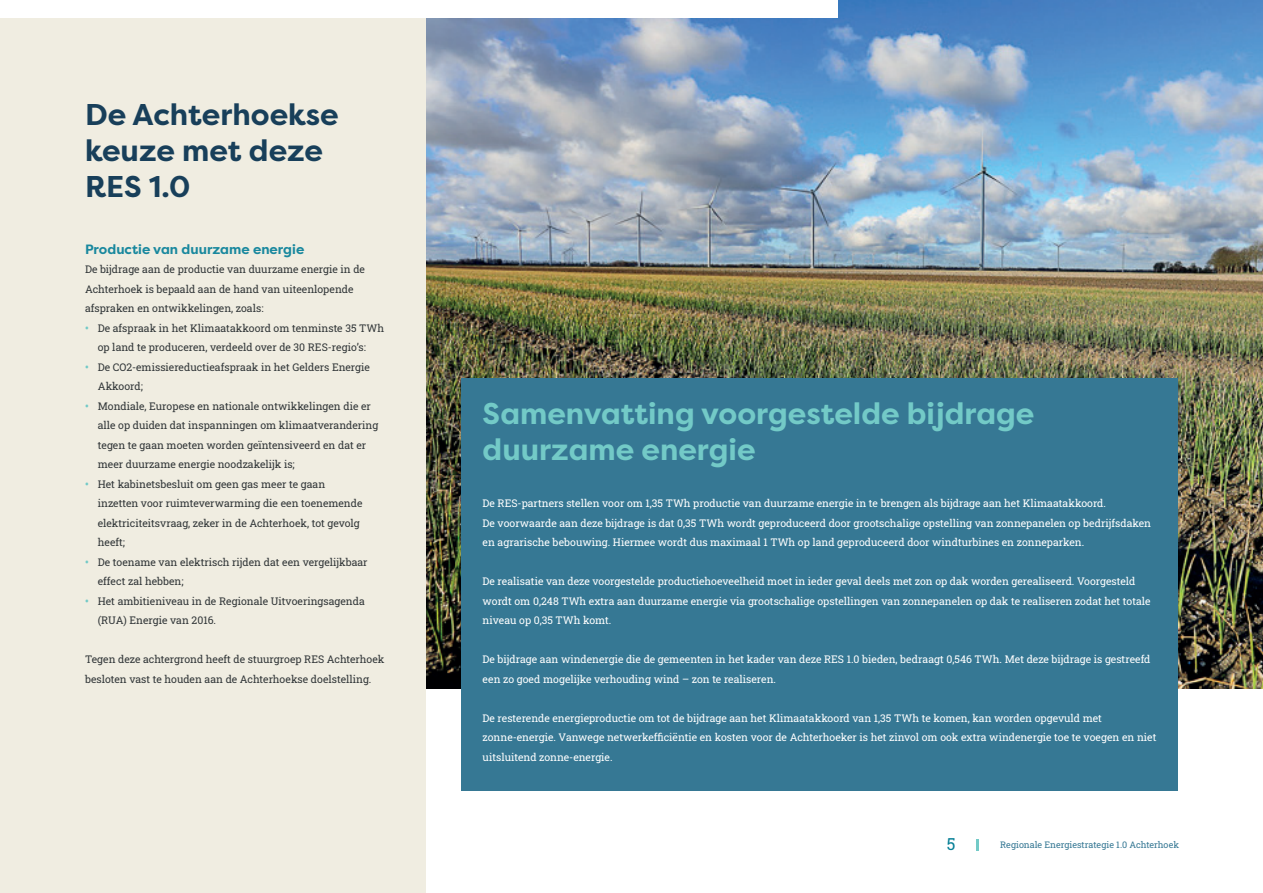
<style>
.page{position:relative;width:1263px;height:893px;background:#fff}
.page>*{position:absolute;margin:0;border:0;box-sizing:border-box;transform-origin:0 0}
.t1{font:700 30px/36px "Filson Pro";color:#73cac7}
.t2{font:700 30px/36px "Filson Pro";color:#183f5a}
.t3{font:16.5px "Roboto Slab";color:#067f96}
.t4{font:700 13.5px "Filson Pro";color:#19889e}
.t5{font:10.5px/19.5px "Roboto Slab";color:#fff}
.t6{font:10.5px/19.5px "Roboto Slab";color:#313638}
.t7{font:9px "Roboto Slab";color:#367894}
.s1{color:#73cac7}
</style>
<div class="page">
<img style="left:425px;top:0;width:838px;height:689px">
<div style="left:0;top:0;width:425px;height:893px;background:#f0ede1"></div>
<div style="left:461px;top:378px;width:717px;height:413px;background:#367894"></div>
<div style="left:0;top:0;width:838px;height:17px;background:#fff"></div>
<svg style="left:977px;top:839px;width:2px;height:11px"></svg>
<h1 class="t2" style="left:85px;top:97px;width:255px">De Achterhoekse keuze met deze<br>RES 1.0</h1>
<p class="t4" style="left:85px;top:240px;width:221px">Productie van duurzame energie</p>
<p class="t6" style="left:85px;top:259px;width:281px">De bijdrage aan de productie van duurzame energie in de<br>Achterhoek is bepaald aan de hand van uiteenlopende afspraken en ontwikkelingen, zoals:</p>
<p class="t6" style="left:85px;top:318px;width:301px;text-align:center"><span class="s1">•</span> De afspraak in het Klimaatakkoord om tenminste 35 TWh op land te produceren, verdeeld over de 30 RES-regio’s:</p>
<p class="t6" style="left:98px;top:357px;width:274px;text-indent:-13px"><span class="s1">•</span> De CO2-emissiereductieafspraak in het Gelders Energie<br>Akkoord;</p>
<p class="t6" style="left:98px;top:396px;width:282px;text-indent:-13px"><span class="s1">•</span> Mondiale, Europese en nationale ontwikkelingen die er alle op duiden dat inspanningen om klimaatverandering tegen te gaan moeten worden geïntensiveerd en dat er meer duurzame energie noodzakelijk is;</p>
<p class="t6" style="left:98px;top:474px;width:266px;text-indent:-13px"><span class="s1">•</span> Het kabinetsbesluit om geen gas meer te gaan inzetten voor ruimteverwarming die een toenemende elektriciteitsvraag, zeker in de Achterhoek, tot gevolg heeft;</p>
<p class="t6" style="left:98px;top:552px;width:271px;text-indent:-13px"><span class="s1">•</span> De toename van elektrisch rijden dat een vergelijkbaar effect zal hebben;</p>
<p class="t6" style="left:98px;top:591px;width:269px;text-indent:-13px"><span class="s1">•</span> Het ambitieniveau in de Regionale Uitvoeringsagenda (RUA) Energie van 2016.</p>
<p class="t6" style="left:85px;top:649px;width:301px">Tegen deze achtergrond heeft de stuurgroep RES Achterhoek besloten vast te houden aan de Achterhoekse doelstelling.</p>
<h1 class="t1" style="left:483px;top:396px;width:553px">Samenvatting voorgestelde bijdrage duurzame energie</h1>
<p class="t5" style="left:483px;top:493px;width:670px">De RES-partners stellen voor om 1,35 TWh productie van duurzame energie in te brengen als bijdrage aan het Klimaatakkoord.<br>De voorwaarde aan deze bijdrage is dat 0,35 TWh wordt geproduceerd door grootschalige opstelling van zonnepanelen op bedrijfsdaken en agrarische bebouwing. Hiermee wordt dus maximaal 1 TWh op land geproduceerd door windturbines en zonneparken.</p>
<p class="t5" style="left:483px;top:571px;width:669px">De realisatie van deze voorgestelde productiehoeveelheid moet in ieder geval deels met zon op dak worden gerealiseerd. Voorgesteld wordt om 0,248 TWh extra aan duurzame energie via grootschalige opstellingen van zonnepanelen op dak te realiseren zodat het totale niveau op 0,35 TWh komt.</p>
<p class="t5" style="left:483px;top:649px;width:669px">De bijdrage aan windenergie die de gemeenten in het kader van deze RES 1.0 bieden, bedraagt 0,546 TWh. Met deze bijdrage is gestreefd een zo goed mogelijke verhouding wind – zon te realiseren.</p>
<p class="t5" style="left:483px;top:708px;width:675px">De resterende energieproductie om tot de bijdrage aan het Klimaatakkoord van 1,35 TWh te komen, kan worden opgevuld met zonne-energie. Vanwege netwerkefficiëntie en kosten voor de Achterhoeker is het zinvol om ook extra windenergie toe te voegen en niet uitsluitend zonne-energie.</p>
<h2 class="t3" style="left:947px;top:833px;width:10px">5</h2>
<p class="t7" style="left:1000px;top:838px;width:180px">Regionale Energiestrategie 1.0 Achterhoek</p>
</div>
